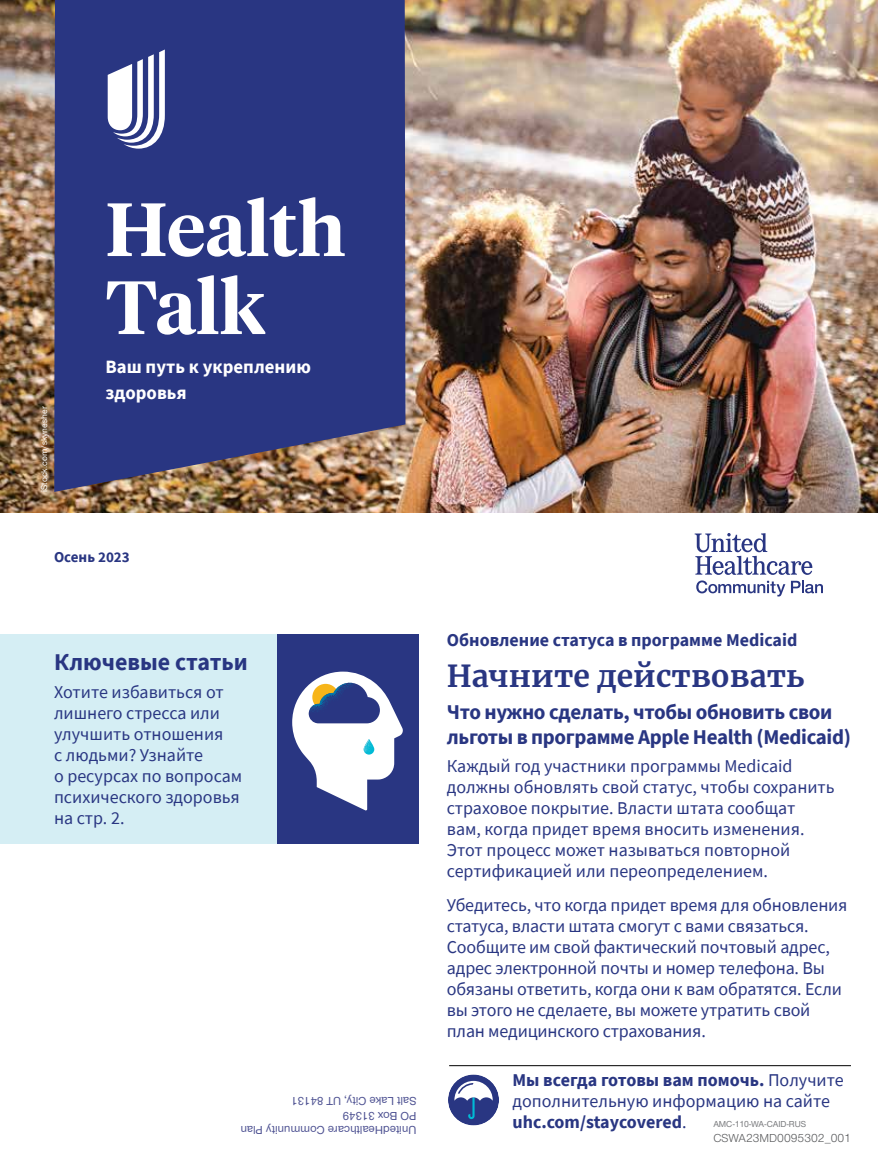
<style>
.page{position:relative;width:878px;height:1161px;background:#fff}
.page>*{position:absolute;margin:0;border:0;box-sizing:border-box;transform-origin:0 0}
.t1{font:600 75px/78px "UHC Serif Headline";color:#fff}
.Hed_serif_secondary_AMC{font:700 30px "Merriweather";color:#293682}
.Sidebar_head_AMC{font:700 24px "Source Sans Pro";color:#293682}
.Deck_AMC{font:700 21px/25.2px "Source Sans Pro";letter-spacing:-.015em;color:#293682}
.t2{font:700 18.75px/25.5px "Source Sans Pro";color:#fff}
.Sans_no_indent_AMC{font:18px/21px "Source Sans Pro";letter-spacing:-.01em;color:#293682}
.CTA_new_AMC{font:700 18px/21px "Source Sans Pro";color:#293682}
.tag_category_AMC{font:700 18px "Source Sans Pro";color:#293682}
.t3{font:700 15px "Source Sans Pro";color:#293682}
.t4{font:500 12px "UHC Sans";color:#4e5292}
.t5{font:12px "UHC Sans";color:#58595b}
.Legal_language_AMC{font:500 9px "UHC Sans";color:#fff}
.t6{font:500 9px "UHC Sans";letter-spacing:-.005em;color:#797a7d}
.s1{font-weight:400}
</style>
<div class="page">
<svg style="left:694px;top:533px;width:129px;height:64px"></svg>
<div style="left:0;top:634px;width:316px;height:210px;background:#d5eef4"></div>
<img style="left:0;top:0;width:878px;height:513px">
<svg style="left:54px;top:0;width:351px;height:492px;background:#313b7f"></svg>
<svg style="left:108px;top:50px;width:57px;height:99px"></svg>
<div style="left:277px;top:634px;width:141px;height:210px;background:#293682"></div>
<svg style="left:292px;top:672px;width:111px;height:139px"></svg>
<hr style="left:449px;top:1065px;width:401px;height:1px;background:#000">
<div style="left:448px;top:1074px;width:51px;height:51px;background:#293682;border-radius:50%"></div>
<svg style="left:454px;top:1081px;width:38px;height:38px"></svg>
<p class="t1" style="left:106px;top:187px;width:241px">Health<br>Talk</p>
<p class="Legal_language_AMC" style="left:38px;top:492px;width:87px;rotate:-90deg">iStock.com/skynesher</p>
<p class="t2" style="left:106px;top:354px;width:207px">Ваш путь к укреплению здоровья</p>
<p class="t3" style="left:54px;top:547px;width:77px">Осень 2023</p>
<p class="Sidebar_head_AMC" style="left:54px;top:646px;width:195px">Ключевые статьи</p>
<p class="Sans_no_indent_AMC" style="left:54px;top:682px;width:190px">Хотите избавиться от лишнего стресса или улучшить отношения<br>с людьми? Узнайте<br>о ресурсах по вопросам психического здоровья на стр. 2.</p>
<p class="t4" style="left:416px;top:1109px;width:126px;rotate:-180deg">Salt Lake City, UT 84131</p>
<p class="t4" style="left:416px;top:1124px;width:75px;rotate:-180deg">PO Box 31349</p>
<p class="t4" style="left:416px;top:1138px;width:177px;rotate:-180deg">UnitedHealthcare Community Plan</p>
<p class="tag_category_AMC" style="left:447px;top:628px;width:352px">Обновление статуса в программе Medicaid</p>
<p class="Hed_serif_secondary_AMC" style="left:447px;top:655px;width:359px">Начните действовать</p>
<p class="Deck_AMC" style="left:447px;top:699px;width:405px">Что нужно сделать, чтобы обновить свои льготы в программе Apple Health (Medicaid)</p>
<p class="Sans_no_indent_AMC" style="left:447px;top:755px;width:389px">Каждый год участники программы Medicaid должны обновлять свой статус, чтобы сохранить страховое покрытие. Власти штата сообщат<br>вам, когда придет время вносить изменения.<br>Этот процесс может называться повторной сертификацией или переопределением.</p>
<p class="Sans_no_indent_AMC" style="left:447px;top:895px;width:402px">Убедитесь, что когда придет время для обновления статуса, власти штата смогут с вами связаться.<br>Сообщите им свой фактический почтовый адрес, адрес электронной почты и номер телефона. Вы обязаны ответить, когда они к вам обратятся. Если вы этого не сделаете, вы можете утратить свой план медицинского страхования.</p>
<p class="CTA_new_AMC" style="left:512px;top:1069px;width:333px">Мы всегда готовы вам помочь. <span class="s1">Получите дополнительную информацию на сайте </span>uhc.com/staycovered<span class="s1">.</span></p>
<p class="t6" style="left:713px;top:1118px;width:94px">AMC-110-WA-CAID-RUS</p>
<p class="t5" style="left:713px;top:1130px;width:139px">CSWA23MD0095302_001</p>
</div>
